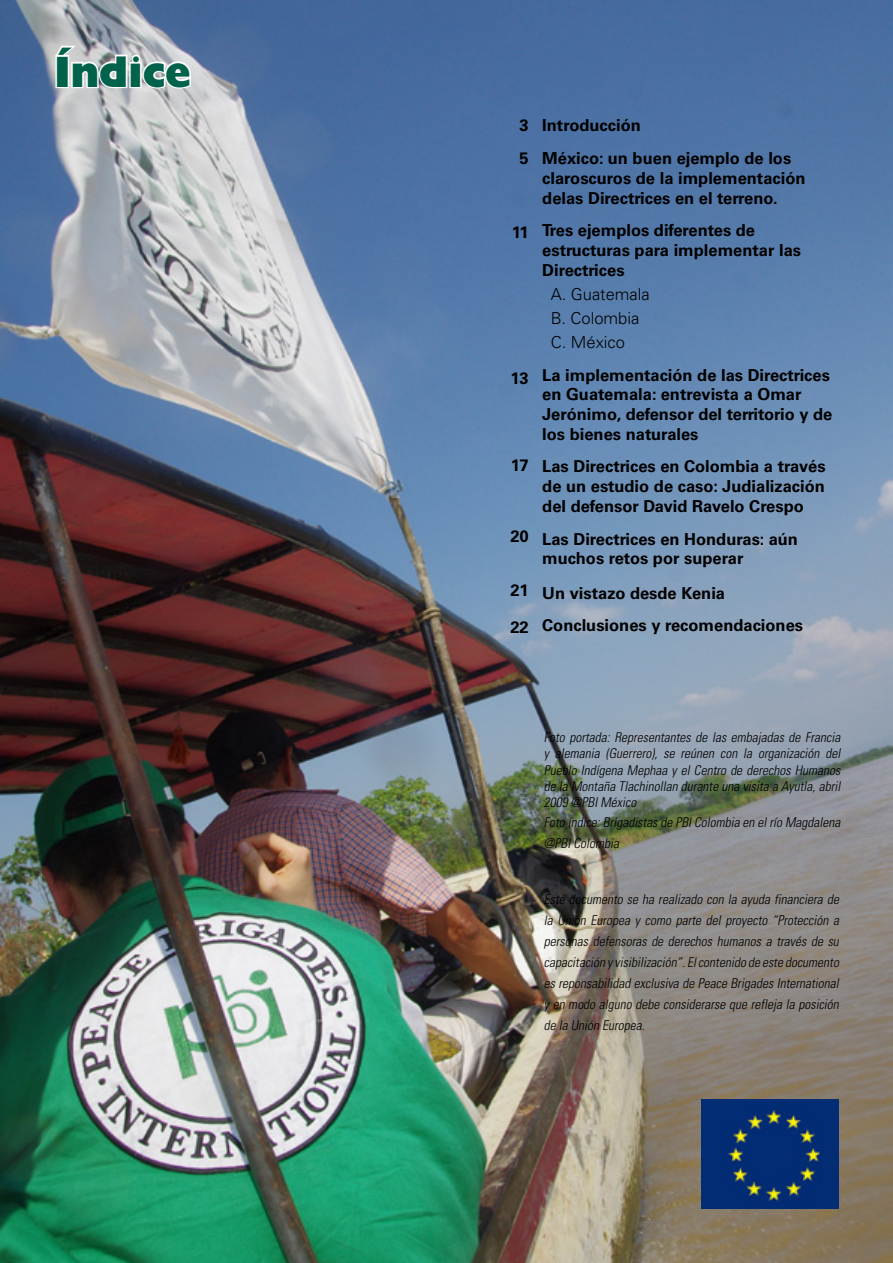
<style>
.page{position:relative;width:893px;height:1263px;background:#fff}
.page>*{position:absolute;margin:0;border:0;box-sizing:border-box;transform-origin:0 0}
.t1{font:43.5px "Gill Sans Extra Bold Display";color:#00624b}
.t2{font:700 16.5px/19.8px "Univers";color:#000}
.t3{font:300 16.5px/24px "Univers";color:#000}
.t4{font:italic 300 condensed 13.5px/21px "Univers";color:#000;text-align:justify}
</style>
<div class="page">
<img style="left:0;top:0;width:893px;height:1263px">
<svg style="left:54px;top:44px;width:139px;height:46px"></svg>
<img style="left:702px;top:1099px;width:137px;height:110px">
<h1 class="t1" style="left:54px;top:46px;width:138px">Índice</h1>
<p class="t2" style="left:519px;top:109px;width:11px;line-height:32.5px">3<br>5</p>
<p class="t2" style="left:512px;top:222px;width:18px">11</p>
<p class="t2" style="left:510px;top:368px;width:20px">13</p>
<p class="t2" style="left:511px;top:456px;width:19px">17</p>
<p class="t2" style="left:510px;top:527px;width:20px">20</p>
<p class="t2" style="left:510px;top:580px;width:20px">21</p>
<p class="t2" style="left:510px;top:617px;width:20px">22</p>
<p class="t2" style="left:542px;top:109px;width:250px;line-height:32.5px">Introducción<br>México: un buen ejemplo de los</p>
<p class="t2" style="left:542px;top:168px;width:265px">claroscuros de la implementación delas Directrices en el terreno.</p>
<p class="t2" style="left:542px;top:221px;width:260px">Tres ejemplos diferentes de estructuras para implementar las<br>Directrices</p>
<p class="t3" style="left:551px;top:282px;width:101px">A. Guatemala<br>B. Colombia<br>C. México</p>
<p class="t2" style="left:542px;top:365px;width:292px">La implementación de las Directrices en Guatemala: entrevista a Omar<br>Jerónimo, defensor del territorio y de los bienes naturales</p>
<p class="t2" style="left:542px;top:457px;width:285px;text-align:justify">Las Directrices en Colombia a través de un estudio de caso: Judialización del defensor David Ravelo Crespo</p>
<p class="t2" style="left:542px;top:529px;width:257px">Las Directrices en Honduras: aún muchos retos por superar</p>
<p class="t2" style="left:542px;top:577px;width:262px;line-height:32.5px">Un vistazo desde Kenia<br>Conclusiones y recomendaciones</p>
<p class="t4" style="left:544px;top:729px;width:301px;line-height:16.2px">Foto portada: Representantes de las embajadas de Francia y alemania (Guerrero), se reúnen con la organización del Pueblo Indígena Mephaa y el Centro de derechos Humanos de la Montaña Tlachinollan durante una visita a Ayutla,abril 2009 @PBIMéxico</p>
<p class="t4" style="left:544px;top:812px;width:301px;line-height:20.4px">Foto índice:Brigadistasde PBIColombia en elrío Magdalena @PBIColombia</p>
<p class="t4" style="left:544px;top:889px;width:300px">Este documento se ha realizado con la ayuda financiera de la Unión Europea y como parte del proyecto “Protección a personas defensoras de derechos humanos a través de su capacitación yvisibilización”.Elcontenido de este documento esreponsabilidad exclusiva de Peace BrigadesInternational yen modo alguno debe considerarse que refleja la posición de la Unión Europea.</p>
</div>
